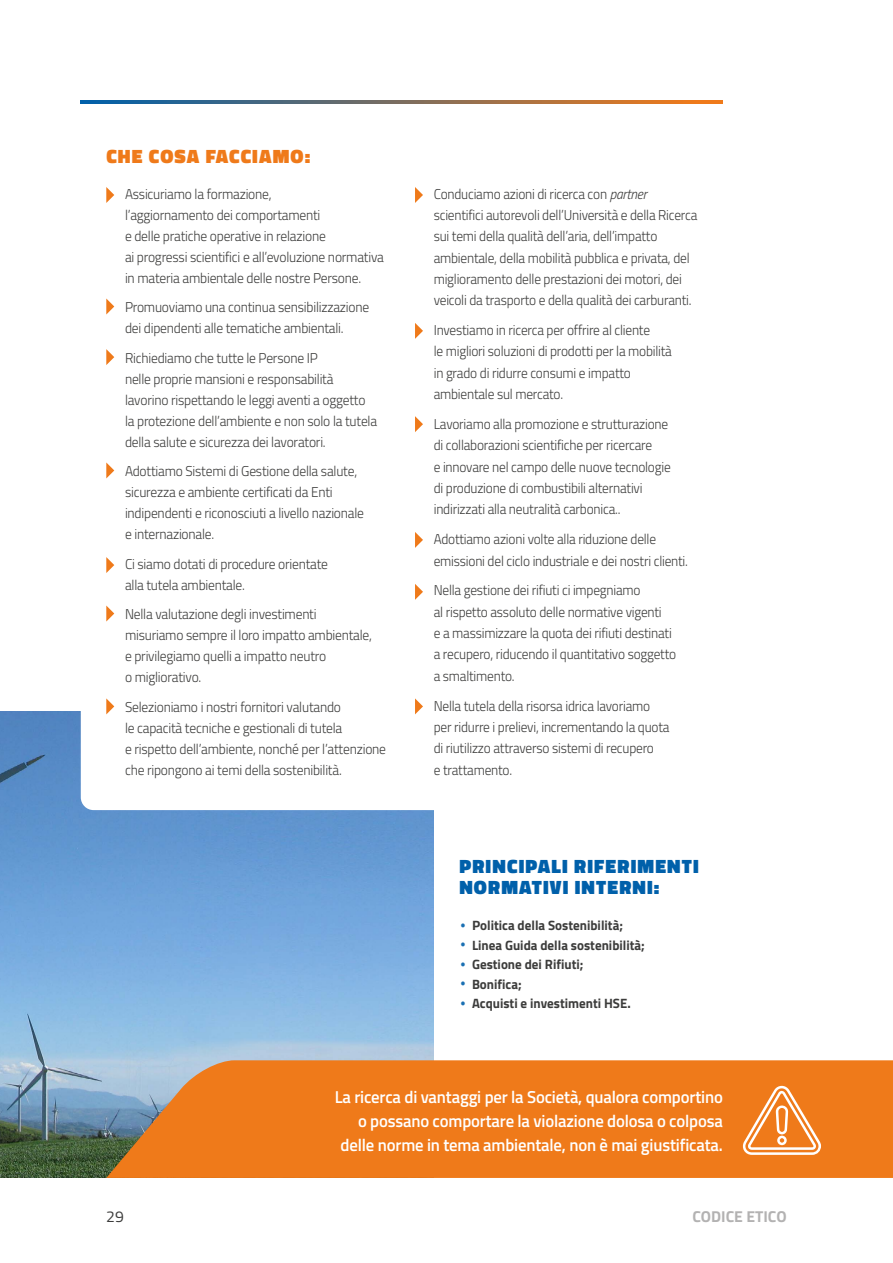
<style>
.page{position:relative;width:893px;height:1263px;background:#fff}
.page>*{position:absolute;margin:0;border:0;box-sizing:border-box;transform-origin:0 0}
.t1{font:900 19.5px/21px "Titillium Web";letter-spacing:.06em;color:#0060aa}
.t2{font:900 19.5px "Titillium Web";letter-spacing:.06em;color:#ef7a1a}
.t3{font:600 17.25px "Titillium Web";letter-spacing:-.01em;color:#fff}
.t4{font:700 15.75px "Titillium Web";color:#b3b2b2}
.t5{font:15.75px "Titillium Web";color:#3c3c3b}
.t6{font:300 14.25px/21.3px "Titillium Web";letter-spacing:-.015em;color:#3c3c3b;scale:.94 1}
.t7{font:300 14.25px/21px "Titillium Web";letter-spacing:-.015em;color:#3c3c3b;scale:.95 1}
.t8{font:700 13.5px "Titillium Web";color:#3c3c3b}
.s1{font-style:italic}
</style>
<div class="page">
<img style="left:0;top:712px;width:434px;height:466px">
<svg style="left:106px;top:1060px;width:787px;height:118px;background:#e87d25"></svg>
<svg style="left:741px;top:1084px;width:80px;height:71px;background:#f2974d"></svg>
<svg style="left:81px;top:103px;width:642px;height:707px"></svg>
<svg style="left:81px;top:100px;width:642px;height:3px;background:#7c6d5f"></svg>
<svg style="left:106px;top:187px;width:8px;height:16px"></svg>
<svg style="left:106px;top:298px;width:8px;height:16px"></svg>
<svg style="left:106px;top:349px;width:8px;height:16px"></svg>
<svg style="left:415px;top:323px;width:8px;height:16px"></svg>
<svg style="left:415px;top:187px;width:8px;height:16px"></svg>
<svg style="left:415px;top:416px;width:8px;height:16px"></svg>
<svg style="left:106px;top:557px;width:8px;height:16px"></svg>
<svg style="left:106px;top:605px;width:8px;height:16px"></svg>
<svg style="left:415px;top:532px;width:8px;height:16px"></svg>
<svg style="left:415px;top:584px;width:8px;height:16px"></svg>
<svg style="left:415px;top:698px;width:8px;height:16px"></svg>
<svg style="left:106px;top:698px;width:8px;height:16px"></svg>
<svg style="left:106px;top:462px;width:8px;height:16px"></svg>
<p class="t2" style="left:106px;top:142px;width:205px">CHE COSA FACCIAMO:</p>
<p class="t7" style="left:125px;top:182px;width:274px">Assicuriamo la formazione,<br>l’aggiornamento dei comportamenti<br>e delle pratiche operative in relazione<br>ai progressi scientifici e all’evoluzione normativa in materia ambientale delle nostre Persone.</p>
<p class="t7" style="left:125px;top:296px;width:259px">Promuoviamo una continua sensibilizzazione dei dipendenti alle tematiche ambientali.</p>
<p class="t7" style="left:125px;top:346px;width:267px">Richiediamo che tutte le Persone IP<br>nelle proprie mansioni e responsabilità lavorino rispettando le leggi aventi a oggetto la protezione dell’ambiente e non solo la tutela della salute e sicurezza dei lavoratori.</p>
<p class="t7" style="left:125px;top:460px;width:253px">Adottiamo Sistemi di Gestione della salute, sicurezza e ambiente certificati da Enti indipendenti e riconosciuti a livello nazionale e internazionale.</p>
<p class="t7" style="left:125px;top:552px;width:215px">Ci siamo dotati di procedure orientate alla tutela ambientale.</p>
<p class="t7" style="left:125px;top:603px;width:262px">Nella valutazione degli investimenti misuriamo sempre il loro impatto ambientale, e privilegiamo quelli a impatto neutro<br>o migliorativo.</p>
<p class="t7" style="left:125px;top:695px;width:276px">Selezioniamo i nostri fornitori valutando<br>le capacità tecniche e gestionali di tutela<br>e rispetto dell’ambiente, nonché per l’attenzione che ripongono ai temi della sostenibilità.</p>
<p class="t6" style="left:434px;top:182px;width:282px">Conduciamo azioni di ricerca con <span class="s1">partner </span>scientifici autorevoli dell’Università e della Ricerca sui temi della qualità dell’aria, dell’impatto ambientale, della mobilità pubblica e privata, del miglioramento delle prestazioni dei motori, dei veicoli da trasporto e della qualità dei carburanti.</p>
<p class="t6" style="left:434px;top:319px;width:255px">Investiamo in ricerca per offrire al cliente<br>le migliori soluzioni di prodotti per la mobilità in grado di ridurre consumi e impatto ambientale sul mercato.</p>
<p class="t6" style="left:434px;top:413px;width:254px">Lavoriamo alla promozione e strutturazione di collaborazioni scientifiche per ricercare<br>e innovare nel campo delle nuove tecnologie di produzione di combustibili alternativi indirizzati alla neutralità carbonica..</p>
<p class="t6" style="left:434px;top:528px;width:272px">Adottiamo azioni volte alla riduzione delle emissioni del ciclo industriale e dei nostri clienti.</p>
<p class="t6" style="left:434px;top:579px;width:259px">Nella gestione dei rifiuti ci impegniamo<br>al rispetto assoluto delle normative vigenti<br>e a massimizzare la quota dei rifiuti destinati a recupero, riducendo il quantitativo soggetto a smaltimento.</p>
<p class="t6" style="left:434px;top:694px;width:252px">Nella tutela della risorsa idrica lavoriamo per ridurre i prelievi, incrementando la quota di riutilizzo attraverso sistemi di recupero<br>e trattamento.</p>
<p class="t1" style="left:459px;top:855px;width:241px">PRINCIPALI RIFERIMENTI<br>NORMATIVI INTERNI:</p>
<p class="t8" style="left:472px;top:915px;width:153px">Politica della Sostenibilità;</p>
<p class="t8" style="left:472px;top:935px;width:174px">Linea Guida della sostenibilità;</p>
<p class="t8" style="left:472px;top:954px;width:113px">Gestione dei Rifiuti;</p>
<p class="t8" style="left:472px;top:974px;width:51px">Bonifica;</p>
<p class="t8" style="left:472px;top:993px;width:160px">Acquisti e investimenti HSE.</p>
<p class="t3" style="left:335px;top:1084px;width:390px">La ricerca di vantaggi per la Società, qualora comportino</p>
<p class="t3" style="left:358px;top:1108px;width:366px">o possano comportare la violazione dolosa o colposa</p>
<p class="t3" style="left:341px;top:1132px;width:384px">delle norme in tema ambientale, non è mai giustificata.</p>
<p class="t5" style="left:106px;top:1205px;width:19px">29</p>
<p class="t4" style="left:692px;top:1204px;width:96px">CODICE ETICO</p>
</div>
